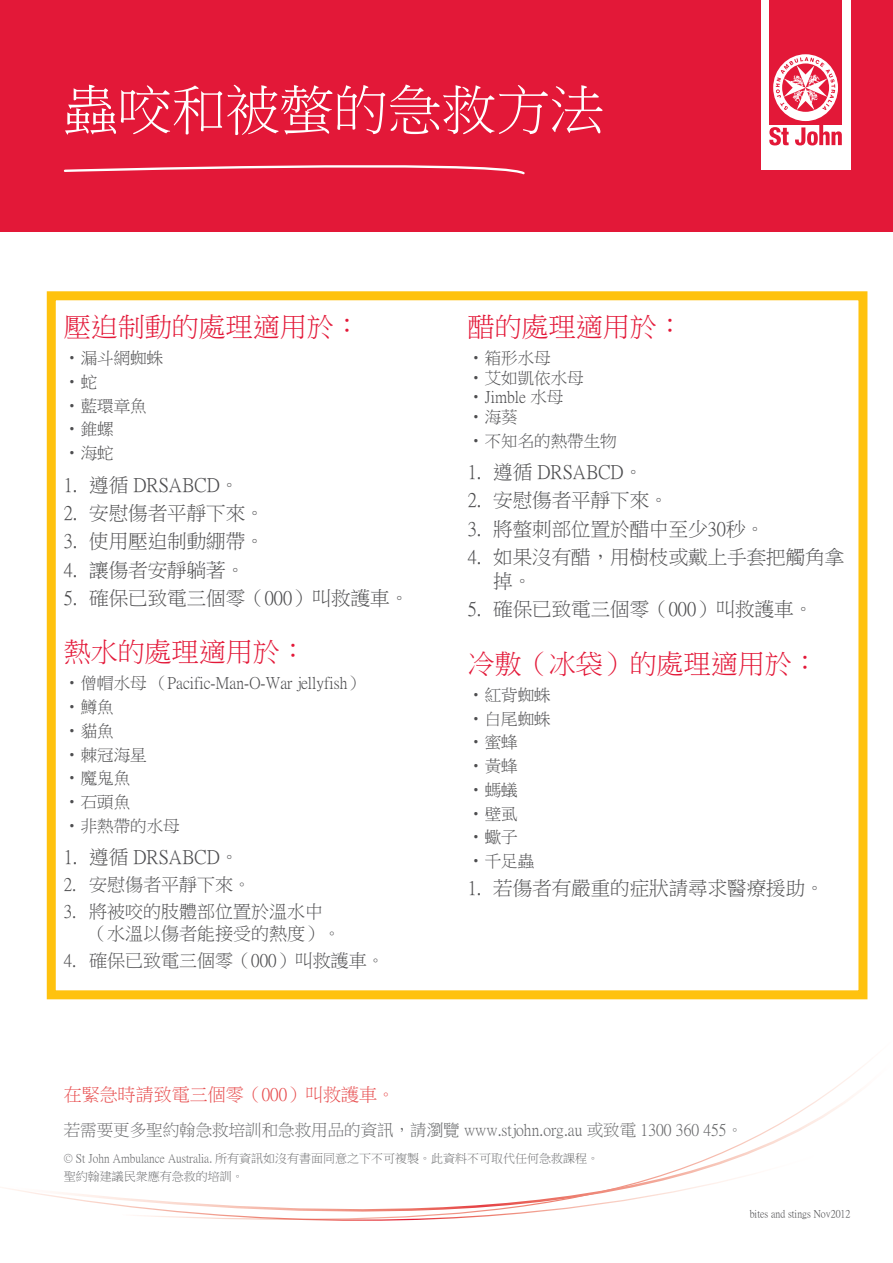
<style>
.page{position:relative;width:893px;height:1263px;background:#fff}
.page>*{position:absolute;margin:0;border:0;box-sizing:border-box;transform-origin:0 0}
.t1{font:54px "P Ming Li U";color:#fff}
.t2{font:27px "P Ming Li U";color:#e31838}
.t3{font:19.5px/24px "P Ming Li U";color:#4d4d4f}
.t4{font:18px/22.5px "P Ming Li U";color:#4d4d4f}
.t5{font:18px "P Ming Li U";color:#e74b4c}
.t6{font:16.5px "P Ming Li U";color:#4d4d4f}
.t7{font:16.5px "P Ming Li U";color:#696a6c}
.t8{font:12px/18px "P Ming Li U";color:#696a6c}
.t9{font:10.5px "P Ming Li U";color:#4d4d4f}
</style>
<div class="page">
<div style="left:47px;top:291px;width:820px;height:708px;border:9px solid #ffc20e"></div>
<svg style="left:0;top:1149px;width:760px;height:72px"></svg>
<div style="left:0;top:0;width:893px;height:232px;background:#e31838"></div>
<div style="left:761px;top:0;width:89px;height:169px;background:#fff"></div>
<div style="left:769px;top:0;width:73px;height:125px;background:#e31838"></div>
<svg style="left:769px;top:127px;width:20px;height:18px"></svg>
<svg style="left:795px;top:125px;width:47px;height:20px"></svg>
<svg style="left:773px;top:54px;width:65px;height:67px"></svg>
<svg style="left:776px;top:57px;width:59px;height:53px"></svg>
<svg style="left:63px;top:165px;width:462px;height:10px"></svg>
<h1 class="t1" style="left:64px;top:83px;width:542px">蟲咬和被螫的急救方法</h1>
<h2 class="t2" style="left:64px;top:314px;width:298px">壓迫制動的處理適用於：</h2>
<p class="t6" style="left:64px;top:350px;width:101px">•漏斗網蜘蛛</p>
<p class="t6" style="left:64px;top:374px;width:35px">•蛇</p>
<p class="t6" style="left:64px;top:397px;width:85px">•藍環章魚</p>
<p class="t6" style="left:64px;top:421px;width:52px">•錐螺</p>
<p class="t6" style="left:64px;top:445px;width:52px">•海蛇</p>
<p class="t3" style="left:64px;top:473px;width:177px">1. 遵循 DRSABCD。</p>
<p class="t3" style="left:64px;top:501px;width:203px">2. 安慰傷者平靜下來。</p>
<p class="t3" style="left:64px;top:529px;width:203px">3. 使用壓迫制動綳帶。</p>
<p class="t3" style="left:64px;top:558px;width:183px">4. 讓傷者安靜躺著。</p>
<p class="t3" style="left:64px;top:586px;width:347px">5. 確保已致電三個零（000）叫救護車。</p>
<h2 class="t2" style="left:64px;top:639px;width:244px">熱水的處理適用於：</h2>
<p class="t6" style="left:64px;top:675px;width:302px">•僧帽水母 （Pacific-Man-O-War jellyfish）</p>
<p class="t6" style="left:64px;top:699px;width:52px">•鱒魚</p>
<p class="t6" style="left:64px;top:722px;width:52px">•貓魚</p>
<p class="t6" style="left:64px;top:746px;width:85px">•棘冠海星</p>
<p class="t6" style="left:64px;top:770px;width:68px">•魔鬼魚</p>
<p class="t6" style="left:64px;top:794px;width:68px">•石頭魚</p>
<p class="t6" style="left:64px;top:818px;width:118px">•非熱帶的水母</p>
<p class="t3" style="left:64px;top:845px;width:177px">1. 遵循 DRSABCD。</p>
<p class="t4" style="left:64px;top:873px;width:189px">2. 安慰傷者平靜下來。</p>
<p class="t4" style="left:89px;top:900px;width:253px;text-indent:-26px">3. 將被咬的肢體部位置於溫水中（水溫以傷者能接受的熱度）。</p>
<p class="t4" style="left:64px;top:949px;width:322px">4. 確保已致電三個零（000）叫救護車。</p>
<h2 class="t2" style="left:468px;top:314px;width:217px">醋的處理適用於：</h2>
<p class="t6" style="left:468px;top:350px;width:85px">•箱形水母</p>
<p class="t6" style="left:468px;top:369px;width:118px">•艾如凱依水母</p>
<p class="t6" style="left:468px;top:389px;width:97px">•Jimble 水母</p>
<p class="t6" style="left:468px;top:408px;width:52px">•海葵</p>
<p class="t6" style="left:468px;top:432px;width:151px">•不知名的熱帶生物</p>
<p class="t3" style="left:468px;top:460px;width:177px">1. 遵循 DRSABCD。</p>
<p class="t3" style="left:468px;top:489px;width:203px">2. 安慰傷者平靜下來。</p>
<p class="t3" style="left:468px;top:517px;width:299px">3. 將螫刺部位置於醋中至少30秒。</p>
<p class="t3" style="left:493px;top:545px;width:352px;text-indent:-26px">4. 如果沒有醋，用樹枝或戴上手套把觸角拿掉。</p>
<p class="t3" style="left:468px;top:597px;width:347px">5. 確保已致電三個零（000）叫救護車。</p>
<h2 class="t2" style="left:468px;top:650px;width:353px">冷敷（冰袋）的處理適用於：</h2>
<p class="t6" style="left:468px;top:686px;width:85px">•紅背蜘蛛</p>
<p class="t6" style="left:468px;top:710px;width:85px">•白尾蜘蛛</p>
<p class="t6" style="left:468px;top:734px;width:52px">•蜜蜂</p>
<p class="t6" style="left:468px;top:758px;width:52px">•黃蜂</p>
<p class="t6" style="left:468px;top:781px;width:52px">•螞蟻</p>
<p class="t6" style="left:468px;top:805px;width:52px">•壁虱</p>
<p class="t6" style="left:468px;top:829px;width:52px">•蠍子</p>
<p class="t6" style="left:468px;top:853px;width:68px">•千足蟲</p>
<p class="t3" style="left:468px;top:876px;width:359px">1. 若傷者有嚴重的症狀請尋求醫療援助。</p>
<p class="t5" style="left:64px;top:1086px;width:333px">在緊急時請致電三個零（000）叫救護車。</p>
<p class="t7" style="left:64px;top:1122px;width:681px">若需要更多聖約翰急救培訓和急救用品的資訊，請瀏覽 www.stjohn.org.au 或致電 1300 360 455。</p>
<p class="t8" style="left:64px;top:1149px;width:537px">© St John Ambulance Australia. 所有資訊如沒有書面同意之下不可複製。此資料不可取代任何急救課程。聖約翰建議民衆應有急救的培訓。</p>
<p class="t9" style="left:750px;top:1208px;width:102px">bites and stings Nov2012</p>
</div>
